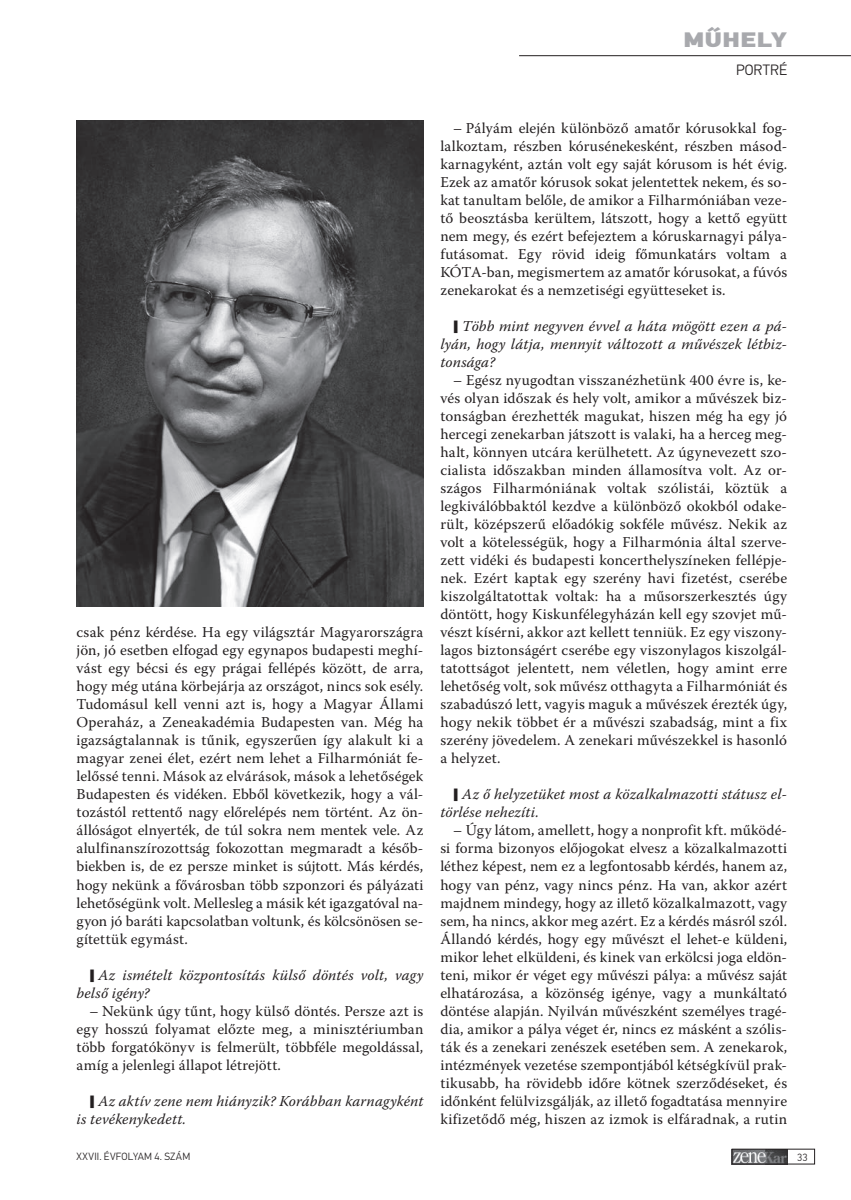
<style>
.page{position:relative;width:851px;height:1200px;background:#fff}
.page>*{position:absolute;margin:0;border:0;box-sizing:border-box;transform-origin:0 0}
.t1{font:900 21px "Din Text Pro";letter-spacing:.01em;color:#a8a9ad;scale:1.2 1}
.t2{font:15px/18px "Warnock Pro";letter-spacing:.01em;color:#231f20;text-align:justify}
.t3{font:italic 15px/18px "Warnock Pro";letter-spacing:.01em;color:#231f20}
.t4{font:300 15px "Din Text Pro";letter-spacing:.015em;color:#231f20}
.t5{font:300 10.5px "Din Text Pro";letter-spacing:.025em;color:#231f20}
</style>
<div class="page">
<hr style="left:519px;top:55px;width:331px;height:1px;background:#231f20">
<img style="left:733px;top:1150px;width:54px;height:11px">
<div style="left:731px;top:1148px;width:83px;height:15px;border:1px solid #231f20"></div>
<img style="left:77px;top:120px;width:346px;height:486px">
<h1 class="t1" style="left:683px;top:26px;width:88px">Műhely</h1>
<p class="t4" style="left:735px;top:61px;width:53px">PORTRÉ</p>
<p class="t2" style="left:77px;top:623px;width:348px">csak pénz kérdése. Ha egy világsztár Magyarországra jön, jó esetben elfogad egy egynapos budapesti meghí&shy;vást egy bécsi és egy prágai fellépés között, de arra, hogy még utána körbejárja az országot, nincs sok esély.<br>Tudomásul kell venni azt is, hogy a Magyar Állami Operaház, a Zeneakadémia Budapesten van. Még ha igazságtalannak is tűnik, egyszerűen így alakult ki a magyar zenei élet, ezért nem lehet a Filharmóniát fe&shy;lelőssé tenni. Mások az elvárások, mások a lehetőségek Budapesten és vidéken. Ebből következik, hogy a vál&shy;tozástól rettentő nagy előrelépés nem történt. Az ön&shy;állóságot elnyerték, de túl sokra nem mentek vele. Az alulfinanszírozottság fokozottan megmaradt a későb&shy;biekben is, de ez persze minket is sújtott. Más kérdés, hogy nekünk a fővárosban több szponzori és pályázati lehetőségünk volt. Mellesleg a másik két igazgatóval na&shy;gyon jó baráti kapcsolatban voltunk, és kölcsönösen se&shy;gítettük egymást.</p>
<p class="t3" style="left:77px;top:965px;width:348px;text-indent:22px">Az ismételt központosítás külső döntés volt, vagy belső igény?</p>
<p class="t2" style="left:77px;top:1001px;width:348px;text-indent:13px">– Nekünk úgy tűnt, hogy külső döntés. Persze azt is egy hosszú folyamat előzte meg, a minisztériumban több forgatókönyv is felmerült, többféle megoldással, amíg a jelenlegi állapot létrejött.</p>
<p class="t3" style="left:77px;top:1091px;width:348px;text-indent:22px">Az aktív zene nem hiányzik? Korábban karnagyként is tevékenykedett.</p>
<p class="t2" style="left:440px;top:119px;width:348px;text-indent:13px">– Pályám elején különböző amatőr kórusokkal fog&shy;lalkoztam, részben kórusénekesként, részben másod&shy;karnagyként, aztán volt egy saját kórusom is hét évig.<br>Ezek az amatőr kórusok sokat jelentettek nekem, és so&shy;kat tanultam belőle, de amikor a Filharmóniában veze&shy;tő beosztásba kerültem, látszott, hogy a kettő együtt nem megy, és ezért befejeztem a kóruskarnagyi pálya&shy;futásomat. Egy rövid ideig főmunkatárs voltam a KÓTA-ban, megismertem az amatőr kórusokat, a fúvós zenekarokat és a nemzetiségi együtteseket is.</p>
<p class="t3" style="left:440px;top:317px;width:348px;text-align:justify;text-indent:22px">Több mint negyven évvel a háta mögött ezen a pá&shy;lyán, hogy látja, mennyit változott a művészek létbiz&shy;tonsága?</p>
<p class="t2" style="left:440px;top:371px;width:348px;text-indent:13px">– Egész nyugodtan visszanézhetünk 400 évre is, ke&shy;vés olyan időszak és hely volt, amikor a művészek biz&shy;tonságban érezhették magukat, hiszen még ha egy jó hercegi zenekarban játszott is valaki, ha a herceg meg&shy;halt, könnyen utcára kerülhetett. Az úgynevezett szo&shy;cialista időszakban minden államosítva volt. Az or&shy;szágos Filharmóniának voltak szólistái, köztük a legkiválóbbaktól kezdve a különböző okokból odake&shy;rült, középszerű előadókig sokféle művész. Nekik az volt a kötelességük, hogy a Filharmónia által szerve&shy;zett vidéki és budapesti koncerthelyszíneken fellépje&shy;nek. Ezért kaptak egy szerény havi fizetést, cserébe kiszolgáltatottak voltak: ha a műsorszerkesztés úgy döntött, hogy Kiskunfélegyházán kell egy szovjet mű&shy;vészt kísérni, akkor azt kellett tenniük. Ez egy viszony&shy;lagos biztonságért cserébe egy viszonylagos kiszolgál&shy;tatottságot jelentett, nem véletlen, hogy amint erre lehetőség volt, sok művész otthagyta a Filharmóniát és szabadúszó lett, vagyis maguk a művészek érezték úgy, hogy nekik többet ér a művészi szabadság, mint a fix szerény jövedelem. A zenekari művészekkel is hasonló a helyzet.</p>
<p class="t3" style="left:440px;top:785px;width:348px;text-indent:22px">Az ő helyzetüket most a közalkalmazotti státusz el&shy;törlése nehezíti.</p>
<p class="t2" style="left:440px;top:821px;width:348px;text-indent:13px">– Úgy látom, amellett, hogy a nonprofit kft. működé&shy;si forma bizonyos előjogokat elvesz a közalkalmazotti léthez képest, nem ez a legfontosabb kérdés, hanem az, hogy van pénz, vagy nincs pénz. Ha van, akkor azért majdnem mindegy, hogy az illető közalkalmazott, vagy sem, ha nincs, akkor meg azért. Ez a kérdés másról szól.<br>Állandó kérdés, hogy egy művészt el lehet-e küldeni, mikor lehet elküldeni, és kinek van erkölcsi joga eldön&shy;teni, mikor ér véget egy művészi pálya: a művész saját elhatározása, a közönség igénye, vagy a munkáltató döntése alapján. Nyilván művészként személyes tragé&shy;dia, amikor a pálya véget ér, nincs ez másként a szólis&shy;ták és a zenekari zenészek esetében sem. A zenekarok, intézmények vezetése szempontjából kétségkívül prak&shy;tikusabb, ha rövidebb időre kötnek szerződéseket, és időnként felülvizsgálják, az illető fogadtatása mennyire kifizetődő még, hiszen az izmok is elfáradnak, a rutin</p>
<p class="t5" style="left:77px;top:1149px;width:115px">XXVII. ÉVFOLYAM 4. SZÁM</p>
<p class="t5" style="left:797px;top:1150px;width:12px">33</p>
</div>
